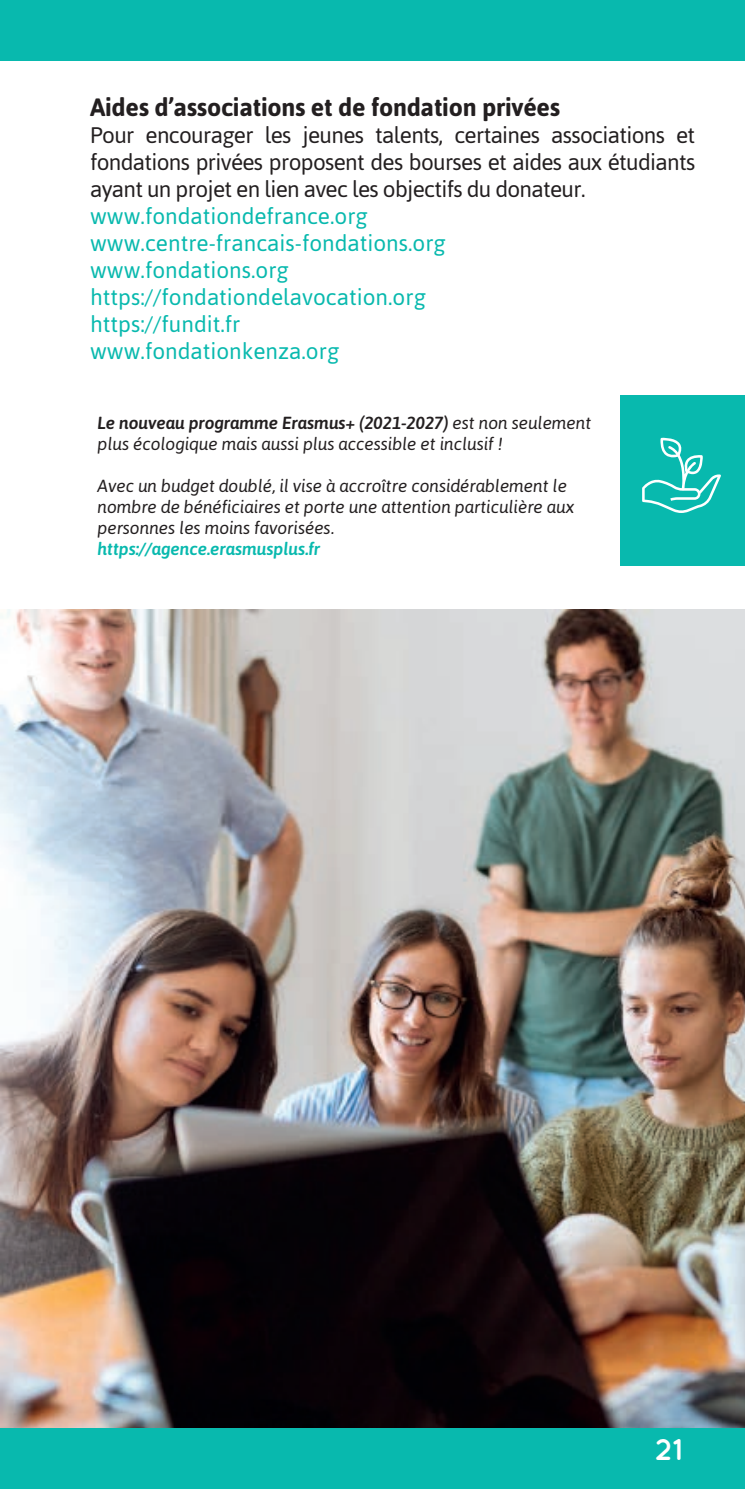
<style>
.page{position:relative;width:745px;height:1489px;background:#fff}
.page>*{position:absolute;margin:0;border:0;box-sizing:border-box;transform-origin:0 0}
.t1{font:700 30px "Quicksand";color:#fff}
.t2{font:700 25px "Asap";letter-spacing:-.01em;color:#231f20}
.t3{font:22.5px/27px "Asap";letter-spacing:-.03em;color:#231f20;text-align:justify}
.t4{font:22.5px/27px "Asap";color:#08b9ae}
.t5{font:italic 17.5px/21px "Asap";letter-spacing:-.01em;color:#231f20}
.t6{font:italic 500 17.5px "Asap";letter-spacing:-.01em;color:#08b9ae}
.s1{font-weight:500}
</style>
<div class="page">
<div style="left:0;top:1427px;width:744px;height:61px;background:#08b9ae"></div>
<div style="left:0;top:0;width:744px;height:61px;background:#08b9ae"></div>
<div style="left:620px;top:395px;width:124px;height:170px;background:#08b9ae"></div>
<svg style="left:642px;top:437px;width:78px;height:76px"></svg>
<img style="left:0;top:609px;width:744px;height:818px">
<h2 class="t2" style="left:90px;top:90px;width:471px">Aides d’associations et de fondation privées</h2>
<p class="t3" style="left:90px;top:120px;width:606px">Pour encourager les jeunes talents, certaines associations et fondations privées proposent des bourses et aides aux étudiants ayant un projet en lien avec les objectifs du donateur.</p>
<p class="t4" style="left:90px;top:201px;width:357px">www.fondationdefrance.org www.centre-francais-fondations.org www.fondations.org https://fondationdelavocation.org https://fundit.fr www.fondationkenza.org</p>
<p class="t5" style="left:97px;top:412px;width:495px"><span class="s1">Le nouveau programme Erasmus+ (2021-2027)</span> est non seulement plus écologique mais aussi plus accessible et inclusif !</p>
<p class="t5" style="left:97px;top:475px;width:478px">Avec un budget doublé, il vise à accroître considérablement le nombre de bénéficiaires et porte une attention particulière aux personnes les moins favorisées.</p>
<p class="t6" style="left:97px;top:537px;width:224px">https://agence.erasmusplus.fr</p>
<h1 class="t1" style="left:654px;top:1430px;width:29px">21</h1>
</div>
